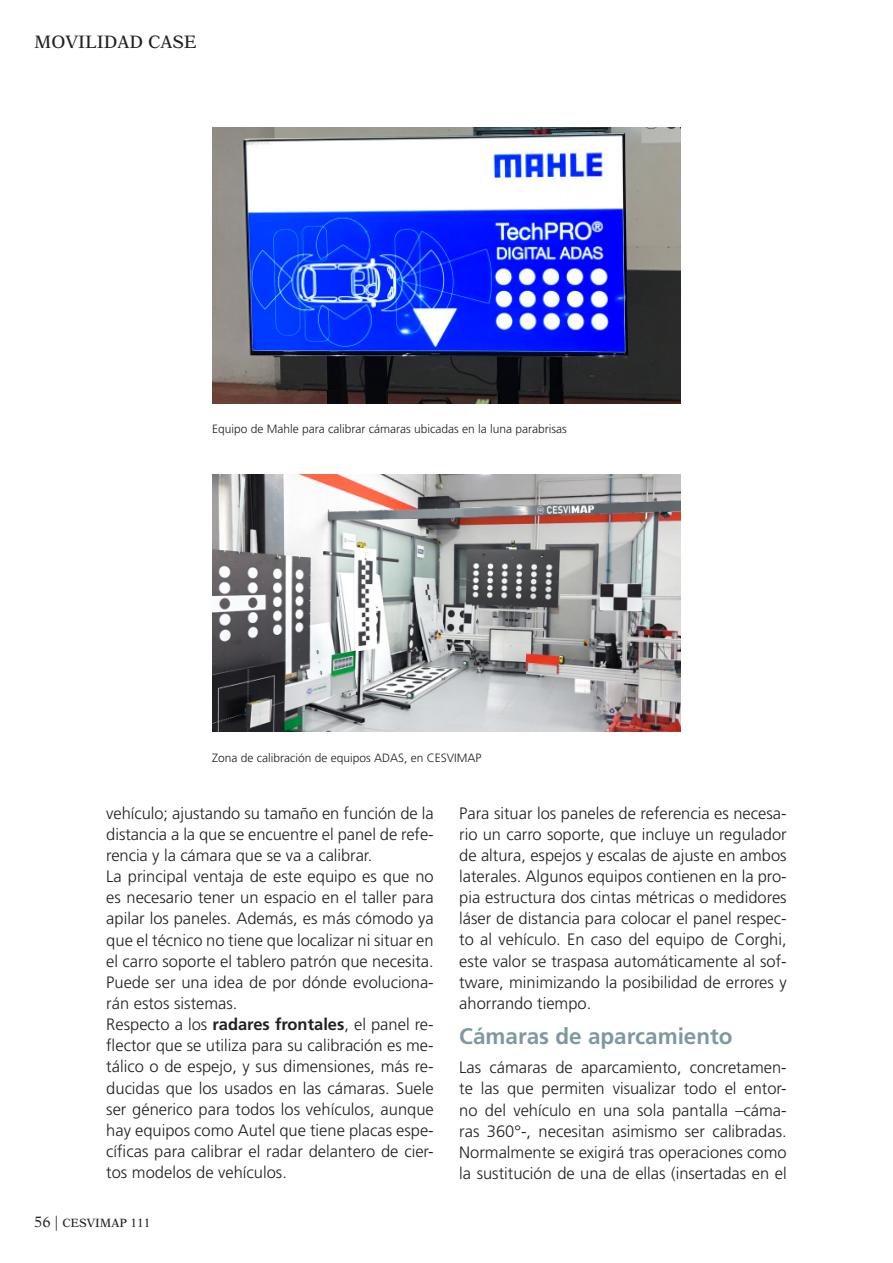
<style>
.page{position:relative;width:893px;height:1263px;background:#fff}
.page>*{position:absolute;margin:0;border:0;box-sizing:border-box;transform-origin:0 0}
.t1{font:700 22.5px "Frutiger";color:#7d999f}
.t2{font:18px "New Aster";color:#231f20}
.t3{font:300 16.5px/21.1px "Frutiger";color:#231f20;text-align:justify}
.t4{font:300 12px "Frutiger";color:#231f20}
.t5{font:12px "New Aster";color:#231f20}
.s1{font-weight:700}
.s2{font-size:15px}
</style>
<div class="page">
<img style="left:212px;top:128px;width:469px;height:275px">
<img style="left:213px;top:475px;width:467px;height:256px">
<p class="t2" style="left:34px;top:31px;width:164px">MOVILIDAD CASE</p>
<p class="t4" style="left:212px;top:422px;width:356px">Equipo de Mahle para calibrar cámaras ubicadas en la luna parabrisas</p>
<p class="t4" style="left:212px;top:751px;width:271px">Zona de calibración de equipos ADAS, en CESVIMAP</p>
<p class="t3" style="left:106px;top:802px;width:329px;text-align:left">vehículo; ajustando su tamaño en función de la distancia a la que se encuentre el panel de refe&shy;rencia y la cámara que se va a calibrar.<br>La principal ventaja de este equipo es que no es necesario tener un espacio en el taller para apilar los paneles. Además, es más cómodo ya que el técnico no tiene que localizar ni situar en el carro soporte el tablero patrón que necesita.<br>Puede ser una idea de por dónde evoluciona&shy;rán estos sistemas.<br>Respecto a los <span class="s1">radares frontales</span>, el panel re&shy;flector que se utiliza para su calibración es me&shy;tálico o de espejo, y sus dimensiones, más re&shy;ducidas que los usados en las cámaras. Suele ser génerico para todos los vehículos, aunque hay equipos como Autel que tiene placas espe&shy;cíficas para calibrar el radar delantero de cier&shy;tos modelos de vehículos.</p>
<p class="t5" style="left:34px;top:1216px;width:118px"><span class="s2">56 |</span> CESVIMAP 111</p>
<p class="t3" style="left:459px;top:802px;width:329px">Para situar los paneles de referencia es necesa&shy;rio un carro soporte, que incluye un regulador de altura, espejos y escalas de ajuste en ambos laterales. Algunos equipos contienen en la pro&shy;pia estructura dos cintas métricas o medidores láser de distancia para colocar el panel respec&shy;to al vehículo. En caso del equipo de Corghi, este valor se traspasa automáticamente al sof&shy;tware, minimizando la posibilidad de errores y ahorrando tiempo.</p>
<h1 class="t1" style="left:459px;top:1023px;width:275px">Cámaras de aparcamiento</h1>
<p class="t3" style="left:459px;top:1057px;width:329px">Las cámaras de aparcamiento, concretamen&shy;te las que permiten visualizar todo el entor&shy;no del vehículo en una sola pantalla –cáma&shy;ras 360°-, necesitan asimismo ser calibradas.<br>Normalmente se exigirá tras operaciones como la sustitución de una de ellas (insertadas en el</p>
</div>
